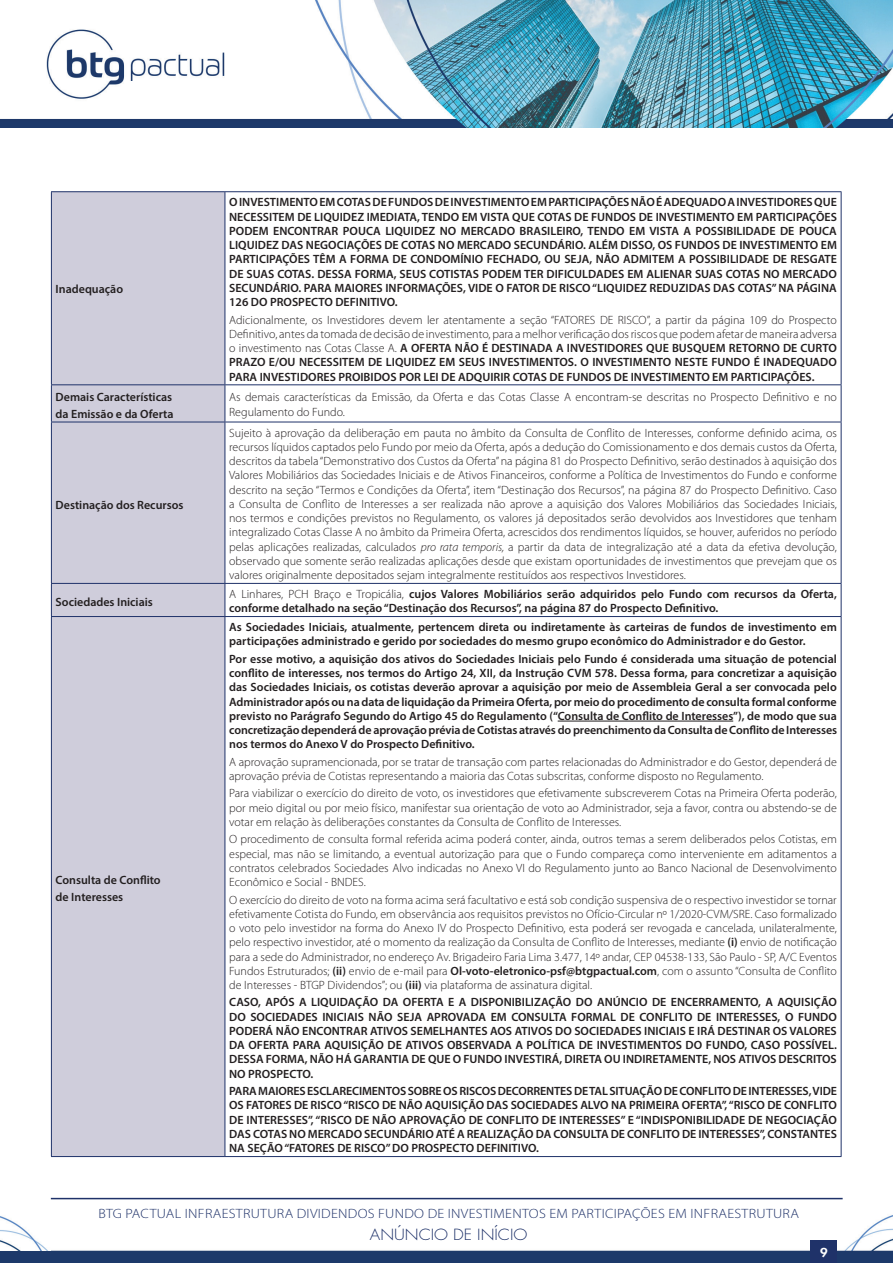
<style>
.page{position:relative;width:893px;height:1263px;background:#fff}
.page>*{position:absolute;margin:0;border:0;box-sizing:border-box;transform-origin:0 0}
.t1{font:300 15px "Futura";color:#1f3269;scale:1.09 1}
.t2{font:300 13.5px "Myriad Pro";letter-spacing:.02em;color:#1f3269;scale:1.09 1}
.t3{font:300 12px/14.2px "Myriad Pro";color:#231f20;text-align:justify}
.t4{font:600 12px/14.2px "Myriad Pro";color:#231f20;text-align:justify}
.t5{font:800 12px "Futura";color:#fff;scale:1.09 1}
.s1{font-weight:600}
.s2{font-style:italic}
.s3{font-weight:300}
</style>
<div class="page">
<img style="left:1px;top:0;width:892px;height:127px">
<img style="left:0;top:1215px;width:893px;height:48px">
<img style="left:1px;top:1215px;width:50px;height:36px">
<hr style="left:51px;top:1198px;width:792px;height:1px;background:#1f3269">
<div style="left:811px;top:1240px;width:26px;height:23px;background:#1f3269"></div>
<div style="left:52px;top:192px;width:173px;height:964px;background:#cfcddb"></div>
<hr style="left:51px;top:192px;width:1px;height:192px;background:#1f3269">
<hr style="left:51px;top:385px;width:1px;height:37px;background:#1f3269">
<hr style="left:51px;top:422px;width:1px;height:161px;background:#1f3269">
<hr style="left:51px;top:191px;width:174px;height:1px;background:#1f3269">
<hr style="left:51px;top:384px;width:174px;height:1px;background:#1f3269">
<hr style="left:51px;top:422px;width:174px;height:1px;background:#1f3269">
<hr style="left:225px;top:192px;width:1px;height:192px;background:#1f3269">
<hr style="left:225px;top:385px;width:1px;height:37px;background:#1f3269">
<hr style="left:225px;top:422px;width:1px;height:161px;background:#1f3269">
<hr style="left:841px;top:192px;width:1px;height:192px;background:#1f3269">
<hr style="left:841px;top:385px;width:1px;height:37px;background:#1f3269">
<hr style="left:841px;top:422px;width:1px;height:161px;background:#1f3269">
<hr style="left:225px;top:191px;width:616px;height:1px;background:#1f3269">
<hr style="left:225px;top:384px;width:616px;height:1px;background:#1f3269">
<hr style="left:225px;top:422px;width:616px;height:1px;background:#1f3269">
<hr style="left:51px;top:584px;width:1px;height:32px;background:#1f3269">
<hr style="left:51px;top:583px;width:174px;height:1px;background:#1f3269">
<hr style="left:225px;top:584px;width:1px;height:32px;background:#1f3269">
<hr style="left:225px;top:583px;width:616px;height:1px;background:#1f3269">
<hr style="left:841px;top:584px;width:1px;height:32px;background:#1f3269">
<hr style="left:51px;top:617px;width:1px;height:539px;background:#1f3269">
<hr style="left:51px;top:616px;width:174px;height:1px;background:#1f3269">
<hr style="left:51px;top:1156px;width:174px;height:1px;background:#1f3269">
<hr style="left:225px;top:617px;width:1px;height:539px;background:#1f3269">
<hr style="left:225px;top:616px;width:616px;height:1px;background:#1f3269">
<hr style="left:841px;top:617px;width:1px;height:539px;background:#1f3269">
<hr style="left:225px;top:1156px;width:616px;height:1px;background:#1f3269">
<hr style="left:558px;top:721px;width:175px;height:1px;background:#231f20">
<p class="t4" style="left:56px;top:282px;width:69px">Inadequação</p>
<p class="t4" style="left:229px;top:195px;width:609px">O INVESTIMENTO EM COTAS DE FUNDOS DE INVESTIMENTO EM PARTICIPAÇÕES NÃO É ADEQUADO A INVESTIDORES QUE NECESSITEM DE LIQUIDEZ IMEDIATA, TENDO EM VISTA QUE COTAS DE FUNDOS DE INVESTIMENTO EM PARTICIPAÇÕES PODEM ENCONTRAR POUCA LIQUIDEZ NO MERCADO BRASILEIRO, TENDO EM VISTA A POSSIBILIDADE DE POUCA LIQUIDEZ DAS NEGOCIAÇÕES DE COTAS NO MERCADO SECUNDÁRIO. ALÉM DISSO, OS FUNDOS DE INVESTIMENTO EM PARTICIPAÇÕES TÊM A FORMA DE CONDOMÍNIO FECHADO, OU SEJA, NÃO ADMITEM A POSSIBILIDADE DE RESGATE DE SUAS COTAS. DESSA FORMA, SEUS COTISTAS PODEM TER DIFICULDADES EM ALIENAR SUAS COTAS NO MERCADO SECUNDÁRIO. PARA MAIORES INFORMAÇÕES, VIDE O FATOR DE RISCO “LIQUIDEZ REDUZIDAS DAS COTAS” NA PÁGINA 126 DO PROSPECTO DEFINITIVO.</p>
<p class="t3" style="left:229px;top:313px;width:609px">Adicionalmente, os Investidores devem ler atentamente a seção “FATORES DE RISCO”, a partir da página 109 do Prospecto Definitivo, antes da tomada de decisão de investimento, para a melhor verificação dos riscos que podem afetar de maneira adversa o investimento nas Cotas Classe A. <span class="s1">A OFERTA NÃO É DESTINADA A INVESTIDORES QUE BUSQUEM RETORNO DE CURTO PRAZO E/OU NECESSITEM DE LIQUIDEZ EM SEUS INVESTIMENTOS. O INVESTIMENTO NESTE FUNDO É INADEQUADO PARA INVESTIDORES PROIBIDOS POR LEI DE ADQUIRIR COTAS DE FUNDOS DE INVESTIMENTO EM PARTICIPAÇÕES.</span></p>
<p class="t4" style="left:56px;top:389px;width:119px;line-height:16.2px">Demais Características da Emissão e da Oferta</p>
<p class="t3" style="left:229px;top:390px;width:609px">As demais características da Emissão, da Oferta e das Cotas Classe A encontram-se descritas no Prospecto Definitivo e no<br>Regulamento do Fundo.</p>
<p class="t4" style="left:56px;top:497px;width:129px">Destinação dos Recursos</p>
<p class="t3" style="left:229px;top:426px;width:609px">Sujeito à aprovação da deliberação em pauta no âmbito da Consulta de Conflito de Interesses, conforme definido acima, os recursos líquidos captados pelo Fundo por meio da Oferta, após a dedução do Comissionamento e dos demais custos da Oferta, descritos da tabela “Demonstrativo dos Custos da Oferta” na página 81 do Prospecto Definitivo, serão destinados à aquisição dos Valores Mobiliários das Sociedades Iniciais e de Ativos Financeiros, conforme a Política de Investimentos do Fundo e conforme descrito na seção “Termos e Condições da Oferta”, item “Destinação dos Recursos”, na página 87 do Prospecto Definitivo. Caso a Consulta de Conflito de Interesses a ser realizada não aprove a aquisição dos Valores Mobiliários das Sociedades Iniciais, nos termos e condições previstos no Regulamento, os valores já depositados serão devolvidos aos Investidores que tenham integralizado Cotas Classe A no âmbito da Primeira Oferta, acrescidos dos rendimentos líquidos, se houver, auferidos no período pelas aplicações realizadas, calculados <span class="s2">pro rata temporis,</span> a partir da data de integralização até a data da efetiva devolução, observado que somente serão realizadas aplicações desde que existam oportunidades de investimentos que prevejam que os valores originalmente depositados sejam integralmente restituídos aos respectivos Investidores.</p>
<p class="t4" style="left:56px;top:595px;width:99px">Sociedades Iniciais</p>
<p class="t4" style="left:229px;top:586px;width:609px"><span class="s3">A Linhares, PCH Braço e Tropicália,</span> cujos Valores Mobiliários serão adquiridos pelo Fundo com recursos da Oferta, conforme detalhado na seção “Destinação dos Recursos”, na página 87 do Prospecto Definitivo.</p>
<p class="t4" style="left:56px;top:872px;width:107px;line-height:16.2px">Consulta de Conflito de Interesses</p>
<p class="t4" style="left:229px;top:620px;width:609px">As Sociedades Iniciais, atualmente, pertencem direta ou indiretamente às carteiras de fundos de investimento em participações administrado e gerido por sociedades do mesmo grupo econômico do Administrador e do Gestor.</p>
<p class="t4" style="left:229px;top:651px;width:609px">Por esse motivo, a aquisição dos ativos do Sociedades Iniciais pelo Fundo é considerada uma situação de potencial conflito de interesses, nos termos do Artigo 24, XII, da Instrução CVM 578. Dessa forma, para concretizar a aquisição das Sociedades Iniciais, os cotistas deverão aprovar a aquisição por meio de Assembleia Geral a ser convocada pelo Administrador após ou na data de liquidação da Primeira Oferta, por meio do procedimento de consulta formal conforme previsto no Parágrafo Segundo do Artigo 45 do Regulamento (“Consulta de Conflito de Interesses”), de modo que sua concretização dependerá de aprovação prévia de Cotistas através do preenchimento da Consulta de Conflito de Interesses nos termos do Anexo V do Prospecto Definitivo.</p>
<p class="t3" style="left:229px;top:755px;width:609px">A aprovação supramencionada, por se tratar de transação com partes relacionadas do Administrador e do Gestor, dependerá de aprovação prévia de Cotistas representando a maioria das Cotas subscritas, conforme disposto no Regulamento.</p>
<p class="t3" style="left:229px;top:786px;width:609px">Para viabilizar o exercício do direito de voto, os investidores que efetivamente subscreverem Cotas na Primeira Oferta poderão, por meio digital ou por meio físico, manifestar sua orientação de voto ao Administrador, seja a favor, contra ou abstendo-se de votar em relação às deliberações constantes da Consulta de Conflito de Interesses.</p>
<p class="t3" style="left:229px;top:832px;width:609px">O procedimento de consulta formal referida acima poderá conter, ainda, outros temas a serem deliberados pelos Cotistas, em especial, mas não se limitando, a eventual autorização para que o Fundo compareça como interveniente em aditamentos a contratos celebrados Sociedades Alvo indicadas no Anexo VI do Regulamento junto ao Banco Nacional de Desenvolvimento Econômico e Social - BNDES.</p>
<p class="t3" style="left:229px;top:893px;width:609px">O exercício do direito de voto na forma acima será facultativo e está sob condição suspensiva de o respectivo investidor se tornar efetivamente Cotista do Fundo, em observância aos requisitos previstos no Ofício-Circular nº 1/2020-CVM/SRE. Caso formalizado o voto pelo investidor na forma do Anexo IV do Prospecto Definitivo, esta poderá ser revogada e cancelada, unilateralmente, pelo respectivo investidor, até o momento da realização da Consulta de Conflito de Interesses, mediante <span class="s1">(i)</span> envio de notificação para a sede do Administrador, no endereço Av. Brigadeiro Faria Lima 3.477, 14º andar, CEP 04538-133, São Paulo - SP, A/C Eventos Fundos Estruturados; <span class="s1">(ii)</span> envio de e-mail para <span class="s1">Ol-voto-eletronico-psf@btgpactual.com</span>, com o assunto “Consulta de Conflito de Interesses - BTGP Dividendos”; ou <span class="s1">(iii)</span> via plataforma de assinatura digital.</p>
<p class="t4" style="left:229px;top:995px;width:609px">CASO, APÓS A LIQUIDAÇÃO DA OFERTA E A DISPONIBILIZAÇÃO DO ANÚNCIO DE ENCERRAMENTO, A AQUISIÇÃO DO SOCIEDADES INICIAIS NÃO SEJA APROVADA EM CONSULTA FORMAL DE CONFLITO DE INTERESSES, O FUNDO PODERÁ NÃO ENCONTRAR ATIVOS SEMELHANTES AOS ATIVOS DO SOCIEDADES INICIAIS E IRÁ DESTINAR OS VALORES DA OFERTA PARA AQUISIÇÃO DE ATIVOS OBSERVADA A POLÍTICA DE INVESTIMENTOS DO FUNDO, CASO POSSÍVEL.<br>DESSA FORMA, NÃO HÁ GARANTIA DE QUE O FUNDO INVESTIRÁ, DIRETA OU INDIRETAMENTE, NOS ATIVOS DESCRITOS NO PROSPECTO.</p>
<p class="t4" style="left:229px;top:1084px;width:609px">PARA MAIORES ESCLARECIMENTOS SOBRE OS RISCOS DECORRENTES DE TAL SITUAÇÃO DE CONFLITO DE INTERESSES, VIDE OS FATORES DE RISCO “RISCO DE NÃO AQUISIÇÃO DAS SOCIEDADES ALVO NA PRIMEIRA OFERTA”, “RISCO DE CONFLITO DE INTERESSES”, “RISCO DE NÃO APROVAÇÃO DE CONFLITO DE INTERESSES” E “INDISPONIBILIDADE DE NEGOCIAÇÃO DAS COTAS NO MERCADO SECUNDÁRIO ATÉ A REALIZAÇÃO DA CONSULTA DE CONFLITO DE INTERESSES”, CONSTANTES NA SEÇÃO “FATORES DE RISCO” DO PROSPECTO DEFINITIVO.</p>
<p class="t2" style="left:98px;top:1206px;width:644px">BTG PACTUAL INFRAESTRUTURA DIVIDENDOS FUNDO DE INVESTIMENTOS EM PARTICIPAÇÕES EM INFRAESTRUTURA</p>
<p class="t1" style="left:370px;top:1225px;width:146px">ANÚNCIO DE INÍCIO</p>
<p class="t5" style="left:820px;top:1244px;width:8px">9</p>
</div>
